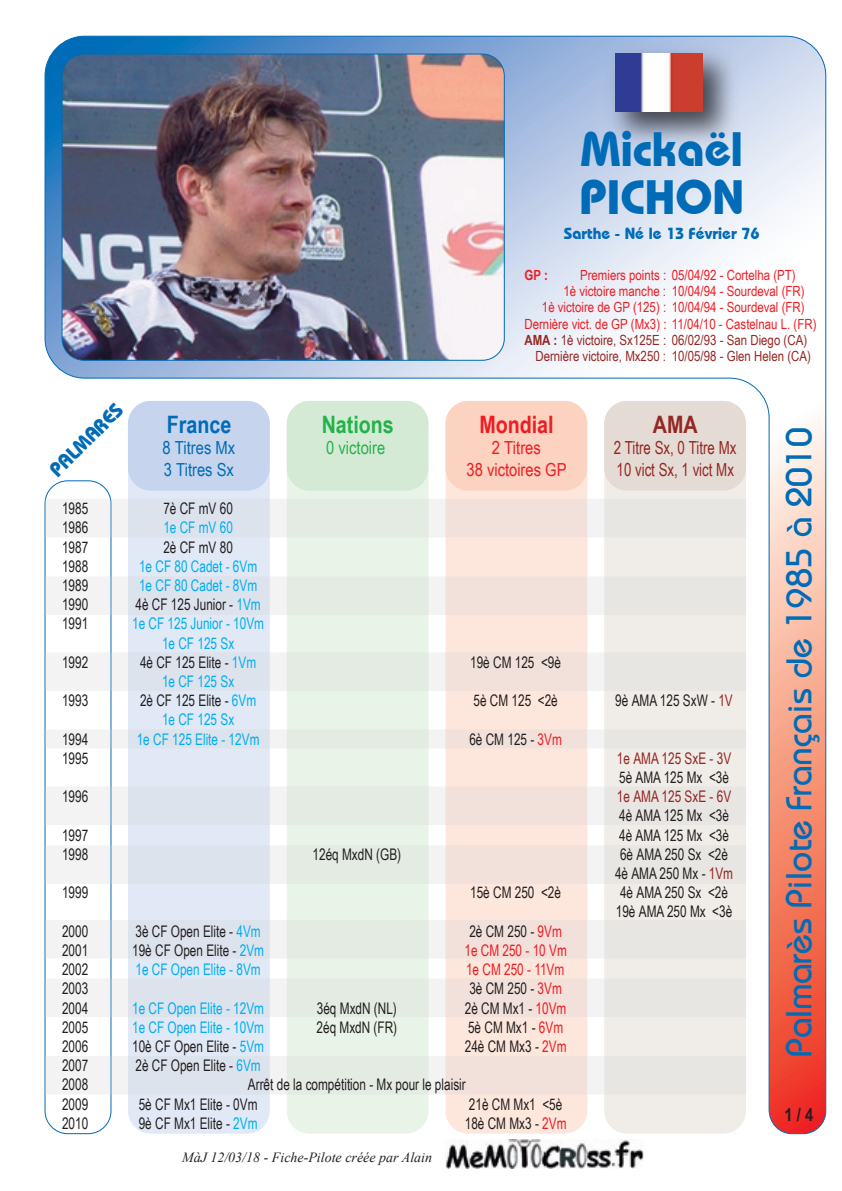
<style>
.page{position:relative;width:842px;height:1191px;background:#fff}
.page>*{position:absolute;margin:0;border:0;box-sizing:border-box;transform-origin:0 0}
.t1{font:700 48px/48px "Bauhaus IT Cby BT";color:#006bb6}
.t2{font:36px "Bauhaus";color:#006bb6}
.t3{font:700 24px "Arial Narrow";color:#23b24b}
.t4{font:700 24px "Arial Narrow";color:#ee1d23}
.t5{font:700 24px "Arial Narrow";color:#006bb6}
.t6{font:700 24px "Arial Narrow";color:#942723}
.t7{font:700 20px "Bauhaus IT Cby BT";color:#006bb6}
.t8{font:18px/21.6px "Arial Narrow";color:#942723;scale:.9 1}
.t9{font:18px/21.6px "Arial Narrow";color:#ee1d23;text-align:center}
.t10{font:18px/21.6px "Arial Narrow";color:#006bb6}
.t11{font:18px "Arial Narrow";color:#23b24b}
.t12{font:700 18px "Arial Narrow";color:#231f20}
.t13{font:16px/19.2px "Arial Narrow";color:#231f20;text-align:center;scale:.9 1}
.t14{font:16px/19.2px "Arial Narrow";color:#00aeef;text-align:center;scale:.9 1}
.t15{font:16px "Arial Narrow";color:#942723;scale:.9 1}
.t16{font:16px "Arial Narrow";color:#ee1d23;scale:.9 1}
.t17{font:700 16px "Bauhaus IT Cby BT";color:#006bb6}
.t18{font:14px "Arial Narrow";color:#ee1d23}
.t19{font:14px "Arial Narrow";color:#942723}
.t20{font:italic 14px "Times New Roman";color:#231f20}
.t21{font:700 14px "Arial Narrow";color:#ee1d23}
.s1{font-weight:700}
.s2{color:#00aeef}
.s3{color:#942723}
.s4{color:#ee1d23}
</style>
<div class="page">
<img style="left:45px;top:36px;width:781px;height:1097px">
<img style="left:445px;top:1139px;width:199px;height:29px">
<svg style="left:44px;top:480px;width:68px;height:653px"></svg>
<div style="left:128px;top:491px;width:142px;height:642px;background:#e1e9f6"></div>
<div style="left:128px;top:401px;width:142px;height:90px;background:#c6d5ed"></div>
<div style="left:287px;top:491px;width:141px;height:642px;background:#e9f4e8"></div>
<div style="left:445px;top:491px;width:142px;height:642px;background:#fde7dc"></div>
<div style="left:604px;top:491px;width:142px;height:642px;background:#f0ede8"></div>
<div style="left:287px;top:401px;width:141px;height:90px;background:#d5ead4"></div>
<div style="left:445px;top:401px;width:142px;height:90px;background:#fcd2c0"></div>
<div style="left:604px;top:401px;width:142px;height:90px;background:#e4dbd5"></div>
<div style="left:45px;top:499px;width:701px;height:38px;background:linear-gradient(to bottom,#e9e8e6,#e9e8e6)"></div>
<div style="left:45px;top:576px;width:701px;height:39px;background:linear-gradient(to bottom,#e9e8e6,#e9e8e6)"></div>
<div style="left:45px;top:652px;width:701px;height:39px;background:linear-gradient(to bottom,#e9e8e6,#e9e8e6)"></div>
<svg style="left:45px;top:729px;width:701px;height:19px"></svg>
<div style="left:45px;top:786px;width:701px;height:39px;background:linear-gradient(to bottom,#e9e8e6,#e9e8e6)"></div>
<div style="left:45px;top:845px;width:701px;height:39px;background:linear-gradient(to bottom,#e9e8e6,#e9e8e6)"></div>
<div style="left:45px;top:920px;width:701px;height:38px;background:linear-gradient(to bottom,#e9e8e6,#e9e8e6)"></div>
<div style="left:45px;top:978px;width:701px;height:39px;background:linear-gradient(to bottom,#e9e8e6,#e9e8e6)"></div>
<div style="left:45px;top:1056px;width:701px;height:38px;background:linear-gradient(to bottom,#e9e8e6,#e9e8e6)"></div>
<img style="left:598px;top:37px;width:150px;height:120px">
<img style="left:616px;top:53px;width:87px;height:58px">
<h1 class="t1" style="left:579px;top:124px;width:166px">Mickaël<br>PICHON</h1>
<p class="t17" style="left:564px;top:224px;width:197px">Sarthe - Né le 13 Février 76</p>
<p class="t21" style="left:524px;top:267px;width:25px">GP :</p>
<p class="t18" style="left:580px;top:267px;width:217px">Premiers points : 05/04/92 - Cortelha (PT)</p>
<p class="t18" style="left:563px;top:283px;width:243px">1è victoire manche : 10/04/94 - Sourdeval (FR)</p>
<p class="t18" style="left:542px;top:299px;width:264px">1è victoire de GP (125) : 10/04/94 - Sourdeval (FR)</p>
<p class="t18" style="left:524px;top:315px;width:294px">Dernière vict. de GP (Mx3) : 11/04/10 - Castelnau L. (FR)</p>
<p class="t19" style="left:524px;top:331px;width:284px"><span class="s1">AMA :</span> 1è victoire, Sx125E : 06/02/93 - San Diego (CA)</p>
<p class="t19" style="left:535px;top:347px;width:277px">Dernière victoire, Mx250 : 10/05/98 - Glen Helen (CA)</p>
<p class="t7" style="left:44px;top:465px;width:96px;rotate:-45deg">PALMARES</p>
<h3 class="t5" style="left:167px;top:410px;width:66px">France</h3>
<p class="t10" style="left:163px;top:437px;width:74px">8 Titres Mx<br>3 Titres Sx</p>
<h3 class="t3" style="left:322px;top:410px;width:74px">Nations</h3>
<p class="t11" style="left:326px;top:437px;width:61px">0 victoire</p>
<h3 class="t4" style="left:479px;top:410px;width:76px">Mondial</h3>
<p class="t9" style="left:466px;top:437px;width:102px">2 Titres<br>38 victoires GP</p>
<h3 class="t6" style="left:653px;top:410px;width:46px">AMA</h3>
<p class="t8" style="left:614px;top:437px;width:138px">2 Titre Sx, 0 Titre Mx<br>10 vict Sx, 1 vict Mx</p>
<p class="t13" style="left:62px;top:499px;width:31px">1985</p>
<p class="t13" style="left:163px;top:499px;width:79px">7è CF mV 60</p>
<p class="t13" style="left:62px;top:518px;width:31px">1986</p>
<p class="t14" style="left:163px;top:518px;width:79px">1e CF mV 60</p>
<p class="t13" style="left:62px;top:537px;width:31px">1987</p>
<p class="t13" style="left:163px;top:537px;width:79px">2è CF mV 80</p>
<p class="t13" style="left:62px;top:556px;width:31px">1988</p>
<p class="t14" style="left:139px;top:556px;width:133px">1e CF 80 Cadet - 6Vm</p>
<p class="t13" style="left:62px;top:575px;width:31px">1989</p>
<p class="t14" style="left:139px;top:575px;width:133px">1e CF 80 Cadet - 8Vm</p>
<p class="t13" style="left:62px;top:595px;width:31px">1990</p>
<p class="t13" style="left:135px;top:595px;width:141px">4è CF 125 Junior - <span class="s2">1Vm</span></p>
<p class="t13" style="left:62px;top:614px;width:31px">1991</p>
<p class="t14" style="left:132px;top:614px;width:148px">1e CF 125 Junior - 10Vm<br>1e CF 125 Sx</p>
<p class="t13" style="left:62px;top:652px;width:31px">1992</p>
<p class="t13" style="left:140px;top:652px;width:131px">4è CF 125 Elite - <span class="s2">1Vm</span></p>
<p class="t13" style="left:470px;top:652px;width:103px">19è CM 125 &lt;9è</p>
<p class="t14" style="left:162px;top:671px;width:82px">1e CF 125 Sx</p>
<p class="t13" style="left:62px;top:691px;width:31px">1993</p>
<p class="t13" style="left:140px;top:691px;width:131px">2è CF 125 Elite - <span class="s2">6Vm</span></p>
<p class="t13" style="left:473px;top:691px;width:95px">5è CM 125 &lt;2è</p>
<p class="t13" style="left:615px;top:691px;width:132px">9è AMA 125 SxW - <span class="s3">1V</span></p>
<p class="t14" style="left:162px;top:710px;width:82px">1e CF 125 Sx</p>
<p class="t13" style="left:62px;top:729px;width:31px">1994</p>
<p class="t14" style="left:137px;top:729px;width:138px">1e CF 125 Elite - 12Vm</p>
<p class="t13" style="left:469px;top:729px;width:104px">6è CM 125 - <span class="s4">3Vm</span></p>
<p class="t13" style="left:62px;top:748px;width:31px">1995</p>
<p class="t15" style="left:617px;top:749px;width:128px">1e AMA 125 SxE - 3V</p>
<p class="t13" style="left:619px;top:767px;width:124px">5è AMA 125 Mx &lt;3è</p>
<p class="t13" style="left:62px;top:787px;width:31px">1996</p>
<p class="t15" style="left:617px;top:787px;width:128px">1e AMA 125 SxE - 6V</p>
<p class="t13" style="left:619px;top:806px;width:124px">4è AMA 125 Mx &lt;3è</p>
<p class="t13" style="left:62px;top:825px;width:31px">1997</p>
<p class="t13" style="left:619px;top:825px;width:124px">4è AMA 125 Mx &lt;3è</p>
<p class="t13" style="left:62px;top:844px;width:31px">1998</p>
<p class="t13" style="left:313px;top:844px;width:100px">12éq MxdN (GB)</p>
<p class="t13" style="left:615px;top:844px;width:133px">6è AMA 250 Sx &lt;2è<br>4è AMA 250 Mx - <span class="s3">1Vm</span></p>
<p class="t13" style="left:62px;top:883px;width:31px">1999</p>
<p class="t13" style="left:470px;top:883px;width:103px">15è CM 250 &lt;2è</p>
<p class="t13" style="left:616px;top:883px;width:131px;text-align:left">4è AMA 250 Sx &lt;2è<br>19è AMA 250 Mx &lt;3è</p>
<p class="t13" style="left:62px;top:921px;width:31px">2000</p>
<p class="t13" style="left:135px;top:921px;width:141px">3è CF Open Elite - <span class="s2">4Vm</span></p>
<p class="t13" style="left:469px;top:921px;width:104px">2è CM 250 - <span class="s4">9Vm</span></p>
<p class="t13" style="left:62px;top:940px;width:31px">2001</p>
<p class="t13" style="left:132px;top:940px;width:148px">19è CF Open Elite - <span class="s2">2Vm</span></p>
<p class="t16" style="left:464px;top:941px;width:115px">1e CM 250 - 10 Vm</p>
<p class="t13" style="left:62px;top:959px;width:31px">2002</p>
<p class="t14" style="left:135px;top:959px;width:141px">1e CF Open Elite - 8Vm</p>
<p class="t16" style="left:466px;top:960px;width:111px">1e CM 250 - 11Vm</p>
<p class="t13" style="left:62px;top:979px;width:31px">2003</p>
<p class="t13" style="left:469px;top:979px;width:104px">3è CM 250 - <span class="s4">3Vm</span></p>
<p class="t13" style="left:62px;top:998px;width:31px">2004</p>
<p class="t14" style="left:132px;top:998px;width:148px">1e CF Open Elite - 12Vm</p>
<p class="t13" style="left:317px;top:998px;width:90px">3éq MxdN (NL)</p>
<p class="t13" style="left:465px;top:998px;width:115px">2è CM Mx1 - <span class="s4">10Vm</span></p>
<p class="t13" style="left:62px;top:1017px;width:31px">2005</p>
<p class="t14" style="left:132px;top:1017px;width:148px">1e CF Open Elite - 10Vm</p>
<p class="t13" style="left:316px;top:1017px;width:91px">2éq MxdN (FR)</p>
<p class="t13" style="left:468px;top:1017px;width:107px">5è CM Mx1 - <span class="s4">6Vm</span></p>
<p class="t13" style="left:62px;top:1036px;width:31px">2006</p>
<p class="t13" style="left:132px;top:1036px;width:148px">10è CF Open Elite - <span class="s2">5Vm</span></p>
<p class="t13" style="left:465px;top:1036px;width:115px">24è CM Mx3 - <span class="s4">2Vm</span></p>
<p class="t13" style="left:62px;top:1055px;width:31px">2007</p>
<p class="t13" style="left:135px;top:1055px;width:141px">2è CF Open Elite - <span class="s2">6Vm</span></p>
<p class="t13" style="left:62px;top:1075px;width:31px">2008</p>
<p class="t13" style="left:248px;top:1075px;width:244px">Arrêt de la compétition - Mx pour le plaisir</p>
<p class="t13" style="left:62px;top:1094px;width:31px">2009</p>
<p class="t13" style="left:139px;top:1094px;width:133px">5è CF Mx1 Elite - 0Vm</p>
<p class="t13" style="left:469px;top:1094px;width:105px">21è CM Mx1 &lt;5è</p>
<p class="t13" style="left:62px;top:1113px;width:31px">2010</p>
<p class="t13" style="left:139px;top:1113px;width:133px">9è CF Mx1 Elite - <span class="s2">2Vm</span></p>
<p class="t13" style="left:465px;top:1113px;width:115px">18è CM Mx3 - <span class="s4">2Vm</span></p>
<p class="t20" style="left:182px;top:1147px;width:252px">MàJ 12/03/18 - Fiche-Pilote créée par Alain</p>
<h2 class="t2" style="left:776px;top:1056px;width:631px;rotate:-90deg">Palmarès Pilote Français de 1985 à 2010</h2>
<p class="t12" style="left:784px;top:1104px;width:30px">1 / 4</p>
</div>
